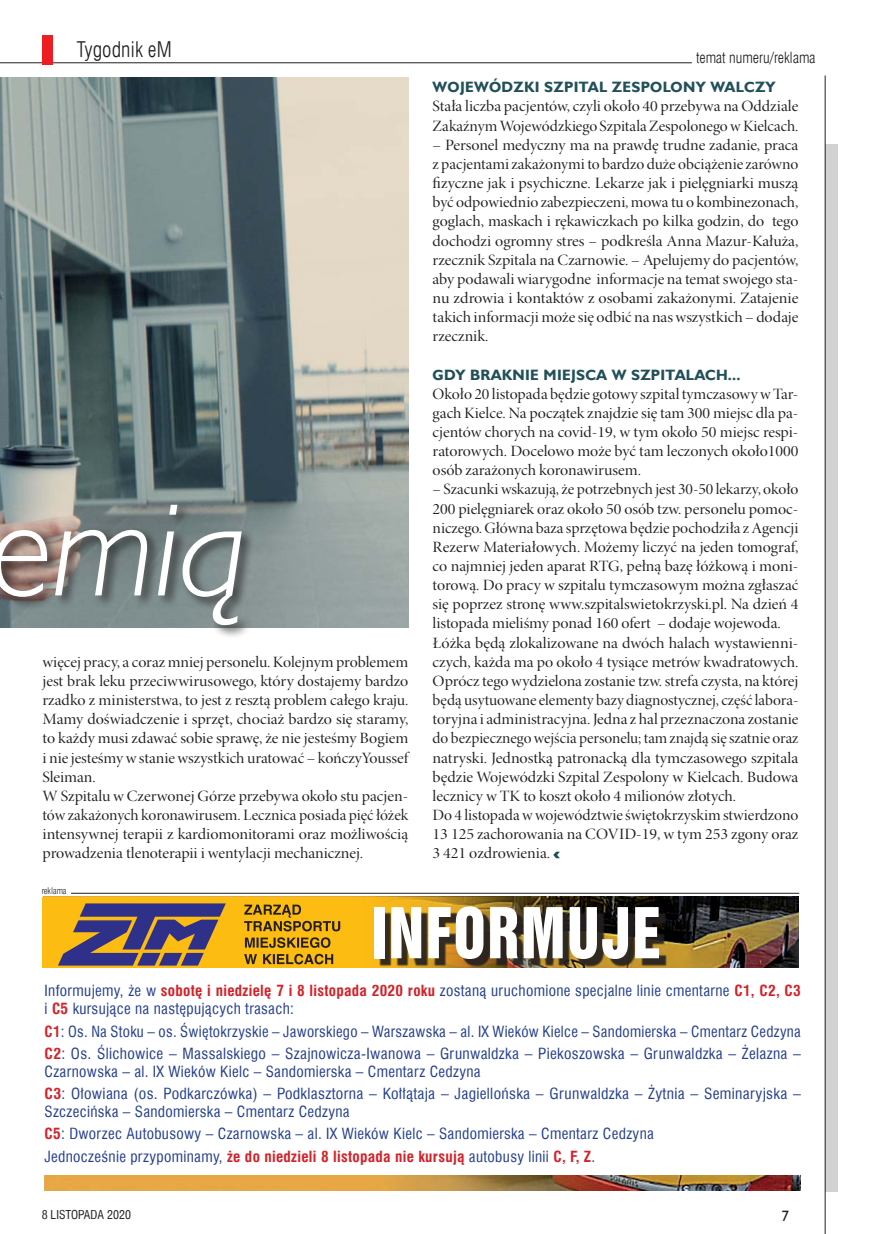
<style>
.page{position:relative;width:872px;height:1234px;background:#fff}
.page>*{position:absolute;margin:0;border:0;box-sizing:border-box;transform-origin:0 0}
.t1{font:italic 141.75px "Humanst 521 Lt EUX";color:#fff}
.t2{font:63.9px "Swis 921 EUX";letter-spacing:.03em;color:#fff;scale:.91 1}
.t3{font:21px "Swis 721 Lt Cn EUX";color:#231f20}
.TEKST_GŁÓWNY{font:15.75px/19.2px "Minion Pro Disp";color:#231f20;text-align:justify;scale:1.06 1}
.TEKST_GŁÓWNY-2{font:15.75px/19.2px "Minion Pro Disp";color:#231f20;text-align:justify;scale:1.04 1}
.TEKST_GŁÓWNY-3{font:15.75px/19.2px "Minion Pro Disp";color:#231f20;text-align:justify;scale:1.07 1}
.TEKST_GŁÓWNY-4{font:15.75px/19.2px "Minion Pro Disp";color:#231f20;text-align:justify;scale:1.05 1}
.t4{font:15px/18px "Swis 721 Cn EUX";letter-spacing:.02em;color:#253f8e}
.t5{font:15px/18px "Swis 721 Cn EUX";letter-spacing:.02em;color:#253f8e;scale:1.04 1}
.SRODTYTUL{font:700 15px "Humanst 521 EUX";letter-spacing:.02em;color:#225059}
.t6{font:15px "Swis 721 Lt Cn EUX";color:#231f20}
.t7{font:15px "Humanst 521 EUX";color:#231f20}
.t8{font:12px "Swis 721 Cn EUX";color:#231f20}
.t9{font:9px "Swis 721 Lt Cn EUX";color:#231f20}
.s1{font-weight:700;color:#d1232a}
.s2{font-family:"Helvetica";font-stretch:condensed}
</style>
<div class="page">
<img style="left:0;top:77px;width:408px;height:550px">
<hr style="left:71px;top:892px;width:728px;height:1px;background:#231f20">
<div style="left:825px;top:144px;width:13px;height:1047px;background:#d1d2d4"></div>
<hr style="left:824px;top:75px;width:1px;height:1158px;background:#231f20">
<svg style="left:553px;top:851px;width:7px;height:7px"></svg>
<hr style="left:0;top:62px;width:692px;height:1px;background:#231f20">
<div style="left:43px;top:35px;width:10px;height:30px;background:#ee1d23"></div>
<div style="left:0;top:495px;width:255px;height:146px;background:#231f20;opacity:.75"></div>
<img style="left:44px;top:896px;width:754px;height:71px">
<svg style="left:42px;top:897px;width:470px;height:70px;background:#efb216"></svg>
<svg style="left:244px;top:904px;width:96px;height:60px;background:#c09015"></svg>
<svg style="left:58px;top:903px;width:168px;height:62px;background:#7b635d"></svg>
<div style="left:379px;top:911px;width:288px;height:55px;background:#231f20;opacity:.91"></div>
<img style="left:45px;top:1175px;width:755px;height:15px">
<p class="t3" style="left:77px;top:37px;width:96px">Tygodnik eM</p>
<p class="t6" style="left:696px;top:48px;width:121px">temat numeru/reklama</p>
<h1 class="t1" style="left:-8px;top:461px;width:257px">emią</h1>
<p class="TEKST_GŁÓWNY" style="left:43px;top:652px;width:347px">więcej pracy, a coraz mniej personelu. Kolejnym problemem jest brak leku przeciwwirusowego, który dostajemy bardzo rzadko z ministerstwa, to jest z resztą problem całego kraju.<br>Mamy doświadczenie i sprzęt, chociaż bardzo się staramy, to każdy musi zdawać sobie sprawę, że nie jesteśmy Bogiem i nie jesteśmy wstanie wszystkich uratować – kończyYoussef Sleiman.</p>
<p class="TEKST_GŁÓWNY" style="left:43px;top:786px;width:346px">W Szpitalu w Czerwonej Górze przebywa około stu pacjen&shy;tów zakażonych koronawirusem. Lecznica posiada pięć łóżek intensywnej terapii z kardiomonitorami oraz możliwością prowadzenia tlenoterapii i wentylacji mechanicznej.</p>
<p class="t9" style="left:42px;top:884px;width:26px">reklama</p>
<p class="SRODTYTUL" style="left:432px;top:78px;width:344px">WOJEWÓDZKI SZPITAL ZESPOLONY WALCZY</p>
<p class="TEKST_GŁÓWNY" style="left:432px;top:97px;width:346px">Stała liczba pacjentów, czyli około 40 przebywa na Oddziale<br>Zakaźnym Wojewódzkiego Szpitala Zespolonego wKielcach.</p>
<p class="TEKST_GŁÓWNY" style="left:432px;top:135px;width:347px">– Personel medyczny ma na prawdę trudne zadanie, praca z pacjentami zakażonymi to bardzo duże obciążenie zarówno fizyczne jak i psychiczne. Lekarze jak i pielęgniarki muszą być odpowiednio zabezpieczeni, mowa tu o kombinezonach, goglach, maskach i rękawiczkach po kilka godzin, do tego dochodzi ogromny stres – podkreśla Anna Mazur-Kałuża, rzecznik Szpitala na Czarnowie. – Apelujemy do pacjentów, aby podawali wiarygodne informacje na temat swojego sta&shy;nu zdrowia i kontaktów z osobami zakażonymi. Zatajenie takich informacji może się odbić na nas wszystkich – dodaje rzecznik.</p>
<p class="SRODTYTUL" style="left:432px;top:365px;width:309px">GDY BRAKNIE MIEJSCA W SZPITALACH...</p>
<p class="TEKST_GŁÓWNY-4" style="left:432px;top:384px;width:350px">Około 20 listopada będzie gotowy szpital tymczasowy wTar&shy;gach Kielce. Na początek znajdzie się tam 300 miejsc dla pa&shy;cjentów chorych na covid-19, w tym około 50 miejsc respi&shy;ratorowych. Docelowo może być tam leczonych około1000 osób zarażonych koronawirusem.</p>
<p class="TEKST_GŁÓWNY-2" style="left:432px;top:480px;width:353px">– Szacunki wskazują, że potrzebnych jest 30-50 lekarzy, około 200 pielęgniarek oraz około 50 osób tzw. personelu pomoc&shy;niczego. Główna baza sprzętowa będzie pochodziła zAgencji Rezerw Materiałowych. Możemy liczyć na jeden tomograf, co najmniej jeden aparat RTG, pełną bazę łóżkową i moni&shy;torową. Do pracy w szpitalu tymczasowym można zgłaszać się poprzez stronę www.szpitalswietokrzyski.pl. Na dzień 4 listopada mieliśmy ponad 160 ofert – dodaje wojewoda.</p>
<p class="TEKST_GŁÓWNY-3" style="left:432px;top:633px;width:343px">Łóżka będą zlokalizowane na dwóch halach wystawienni&shy;czych, każda ma po około 4 tysiące metrów kwadratowych.<br>Oprócz tego wydzielona zostanie tzw. strefa czysta, na której będą usytuowane elementy bazy diagnostycznej, część labora&shy;toryjna i administracyjna. Jedna z hal przeznaczona zostanie do bezpiecznego wejścia personelu; tam znajdą się szatnie oraz natryski. Jednostką patronacką dla tymczasowego szpitala będzie Wojewódzki Szpital Zespolony w Kielcach. Budowa lecznicy w TK to koszt około 4 milionów złotych.</p>
<p class="TEKST_GŁÓWNY-2" style="left:432px;top:805px;width:353px">Do 4 listopada wwojewództwie świętokrzyskim stwierdzono 13 125 zachorowania na COVID-19, w tym 253 zgony oraz 3 421 ozdrowienia.</p>
<p class="t2" style="left:371px;top:891px;width:319px">INFORMUJE</p>
<p class="t4" style="left:45px;top:981px;width:758px">Informujemy, że w <span class="s1">sobotę i niedzielę 7 i 8 listopada 2020 roku</span> zostaną uruchomione specjalne linie cmentarne <span class="s1">C1, C2, C3 </span>i <span class="s1">C5</span> kursujące na następujących trasach:</p>
<p class="t4" style="left:45px;top:1021px;width:758px"><span class="s1">C1</span>: Os. Na Stoku – os. Świętokrzyskie – Jaworskiego – Warszawska – al. IX Wieków Kielce – Sandomierska – Cmentarz Cedzyna</p>
<p class="t4" style="left:45px;top:1044px;width:758px"><span class="s1">C2</span>: Os. Ślichowice – Massalskiego – Szajnowicza-Iwanowa – Grunwaldzka – Piekoszowska – Grunwaldzka – Żelazna –<br>Czarnowska – al. IX Wieków Kielc – Sandomierska – Cmentarz Cedzyna</p>
<p class="t5" style="left:45px;top:1084px;width:728px"><span class="s1">C3</span>: Ołowiana (os. Podkarczówka) – Podklasztorna – Kołłątaja – Jagiellońska – Grunwaldzka – Żytnia – Seminaryjska –<br>Szczecińska – Sandomierska – Cmentarz Cedzyna</p>
<p class="t4" style="left:45px;top:1124px;width:611px"><span class="s1">C5</span>: Dworzec Autobusowy – Czarnowska – al. IX Wieków Kielc – Sandomierska – Cmentarz Cedzyna</p>
<p class="t4" style="left:45px;top:1146px;width:552px">Jednocześnie przypominamy, <span class="s1">że do niedzieli 8 listopada nie kursują</span> autobusy linii <span class="s1">C, F, Z</span>.</p>
<p class="t8" style="left:42px;top:1206px;width:91px">8 LISTOPADA <span class="s2">2020</span></p>
<p class="t7" style="left:781px;top:1206px;width:9px">7</p>
</div>
